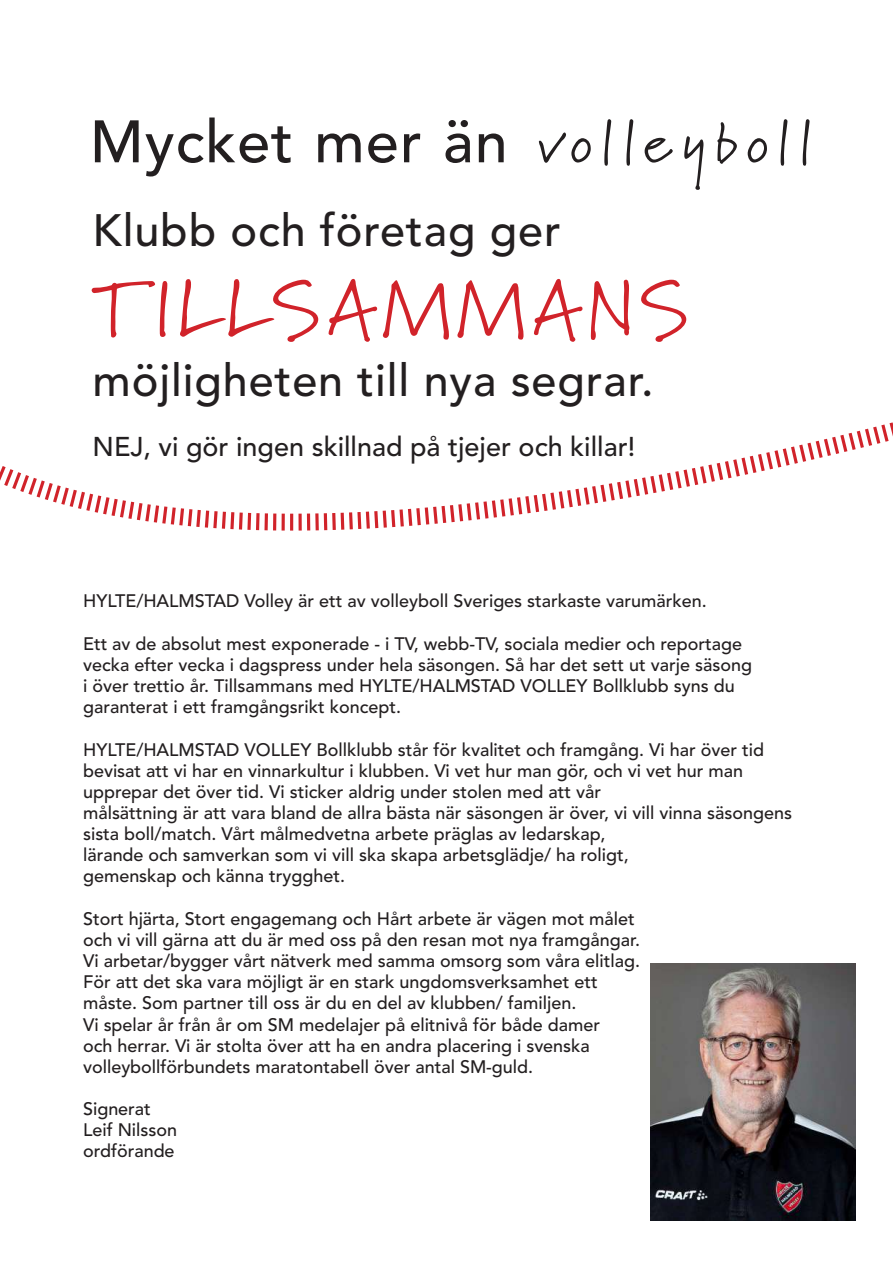
<style>
.page{position:relative;width:893px;height:1263px;background:#fff}
.page>*{position:absolute;margin:0;border:0;box-sizing:border-box;transform-origin:0 0}
.t1{font:79.5px "Marydale";letter-spacing:.08em;color:#d1232a}
.t2{font:500 59.25px "Avenir LT Std";letter-spacing:.02em;color:#231f20}
.t3{font:500 45px "Avenir LT Std";letter-spacing:.02em;color:#231f20}
.t4{font:500 27px "Avenir LT Std";color:#231f20}
.t5{font:500 18px/21.1px "Avenir LT Std";color:#231f20}
.s1{font-family:"Marydale";font-weight:400}
</style>
<div class="page">
<svg style="left:0;top:422px;width:892px;height:109px"></svg>
<img style="left:650px;top:963px;width:205px;height:257px">
<h2 class="t2" style="left:90px;top:109px;width:722px">Mycket mer än <span class="s1">volleyboll</span></h2>
<h3 class="t3" style="left:93px;top:205px;width:469px">Klubb och företag ger</h3>
<h1 class="t1" style="left:93px;top:262px;width:597px">TILLSAMMANS</h1>
<h3 class="t3" style="left:93px;top:355px;width:562px">möjligheten till nya segrar.</h3>
<h3 class="t4" style="left:93px;top:431px;width:544px">NEJ, vi gör ingen skillnad på tjejer och killar!</h3>
<p class="t5" style="left:83px;top:591px;width:625px">HYLTE/HALMSTAD Volley är ett av volleyboll Sveriges starkaste varumärken.</p>
<p class="t5" style="left:83px;top:633px;width:670px">Ett av de absolut mest exponerade - i TV, webb-TV, sociala medier och reportage vecka efter vecka i dagspress under hela säsongen. Så har det sett ut varje säsong i över trettio år. Tillsammans med HYLTE/HALMSTAD VOLLEY Bollklubb syns du garanterat i ett framgångsrikt koncept.</p>
<p class="t5" style="left:83px;top:739px;width:710px">HYLTE/HALMSTAD VOLLEY Bollklubb står för kvalitet och framgång. Vi har över tid bevisat att vi har en vinnarkultur i klubben. Vi vet hur man gör, och vi vet hur man upprepar det över tid. Vi sticker aldrig under stolen med att vår<br>målsättning är att vara bland de allra bästa när säsongen är över, vi vill vinna säsongens sista boll/match. Vårt målmedvetna arbete präglas av ledarskap,<br>lärande och samverkan som vi vill ska skapa arbetsglädje/ ha roligt,<br>gemenskap och känna trygghet.</p>
<p class="t5" style="left:83px;top:908px;width:558px">Stort hjärta, Stort engagemang och Hårt arbete är vägen mot målet och vi vill gärna att du är med oss på den resan mot nya framgångar.<br>Vi arbetar/bygger vårt nätverk med samma omsorg som våra elitlag.<br>För att det ska vara möjligt är en stark ungdomsverksamhet ett måste. Som partner till oss är du en del av klubben/ familjen.<br>Vi spelar år från år om SM medelajer på elitnivå för både damer<br>och herrar. Vi är stolta över att ha en andra placering i svenska volleybollförbundets maratontabell över antal SM-guld.</p>
<p class="t5" style="left:83px;top:1098px;width:96px">Signerat<br>Leif Nilsson ordförande</p>
</div>
